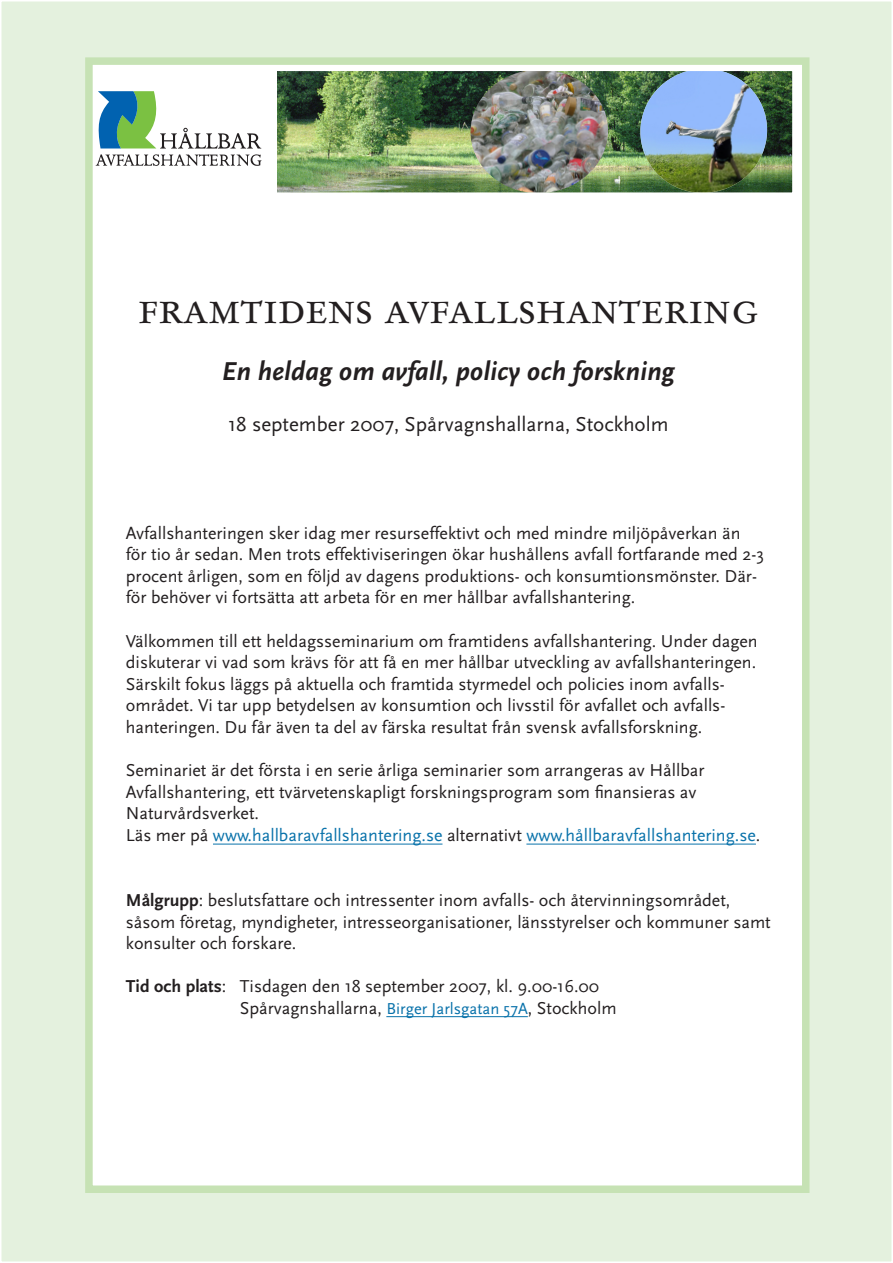
<style>
.page{position:relative;width:893px;height:1263px;background:#fff}
.page>*{position:absolute;margin:0;border:0;box-sizing:border-box;transform-origin:0 0}
.t1{font:45px "Stempel Garamond Roman SC";color:#231f20}
.t2{font:italic 700 27px "Scala Sans";color:#231f20}
.t3{font:21px "Scala Sans";color:#231f20}
.t4{font:18px/21.6px "Scala Sans";color:#231f20}
.t5{font:18px "Scala Sans";color:#0972aa}
.s1{color:#231f20}
.s2{font-weight:700}
.s3{font-size:16.5px;color:#0972aa}
</style>
<div class="page">
<div style="left:1px;top:1px;width:891px;height:1261px;background:#e4f1de"></div>
<div style="left:85px;top:57px;width:724px;height:1136px;background:#fff;border:8px solid #c6e2b4"></div>
<hr style="left:213px;top:844px;width:229px;height:1px;background:#0972aa">
<hr style="left:526px;top:844px;width:230px;height:1px;background:#0972aa">
<hr style="left:386px;top:1016px;width:142px;height:1px;background:#0972aa">
<svg style="left:96px;top:91px;width:165px;height:75px"></svg>
<img style="left:277px;top:72px;width:514px;height:119px">
<img style="left:470px;top:72px;width:139px;height:119px">
<img style="left:640px;top:72px;width:127px;height:119px">
<div style="left:271px;top:67px;width:525px;height:129px;border:4px solid #fff"></div>
<p class="t1" style="left:138px;top:280px;width:622px">framtidens avfallshantering</p>
<p class="t2" style="left:222px;top:357px;width:454px">En heldag om avfall, policy och forskning</p>
<p class="t3" style="left:228px;top:412px;width:442px">18 september 2007, Spårvagnshallarna, Stockholm</p>
<p class="t4" style="left:126px;top:522px;width:640px">Avfallshanteringen sker idag mer resurseffektivt och med mindre miljöpåverkan än för tio år sedan. Men trots effektiviseringen ökar hushållens avfall fortfarande med 2-3 procent årligen, som en följd av dagens produktions- och konsumtionsmönster. Där&shy;för behöver vi fortsätta att arbeta för en mer hållbar avfallshantering.</p>
<p class="t4" style="left:126px;top:630px;width:633px">Välkommen till ett heldagsseminarium om framtidens avfallshantering. Under dagen diskuterar vi vad som krävs för att få en mer hållbar utveckling av avfallshanteringen.<br>Särskilt fokus läggs på aktuella och framtida styrmedel och policies inom avfalls&shy;området. Vi tar upp betydelsen av konsumtion och livsstil för avfallet och avfalls&shy;hanteringen. Du får även ta del av färska resultat från svensk avfallsforskning.</p>
<p class="t4" style="left:126px;top:760px;width:580px">Seminariet är det första i en serie årliga seminarier som arrangeras av Hållbar<br>Avfallshantering, ett tvärvetenskapligt forskningsprogram som finansieras av<br>Naturvårdsverket.</p>
<p class="t5" style="left:126px;top:825px;width:636px"><span class="s1">Läs mer på</span> www.hallbaravfallshantering.se <span class="s1">alternativt</span> www.hållbaravfallshantering.se<span class="s1">.</span></p>
<p class="t4" style="left:126px;top:889px;width:646px"><span class="s2">Målgrupp</span>: beslutsfattare och intressenter inom avfalls- och återvinningsområdet, såsom företag, myndigheter, intresseorganisationer, länsstyrelser och kommuner samt konsulter och forskare.</p>
<p class="t4" style="left:126px;top:976px;width:475px"><span class="s2">Tid och plats</span>: Tisdagen den 18 september 2007, kl. 9.00-16.00</p>
<p class="t4" style="left:240px;top:997px;width:378px">Spårvagnshallarna, <span class="s3">Birger Jarlsgatan 57A</span>, Stockholm</p>
</div>
